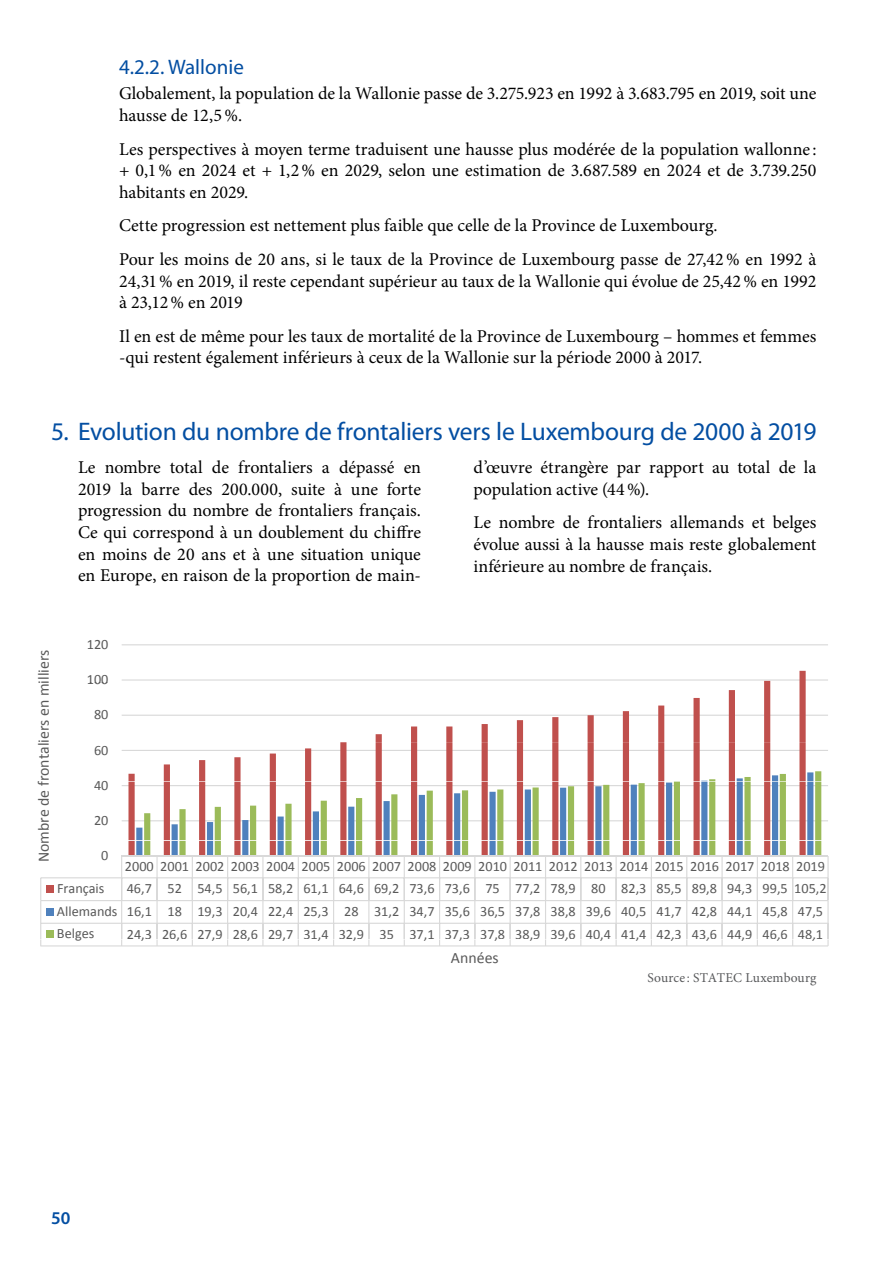
<style>
.page{position:relative;width:893px;height:1263px;background:#fff}
.page>*{position:absolute;margin:0;border:0;box-sizing:border-box;transform-origin:0 0}
.t1{font:25.5px "Myriad Pro";letter-spacing:-.01em;color:#034ea2}
.t2{font:21px "Myriad Pro";color:#034ea2}
.t3{font:18px/21.6px "Minion Pro";letter-spacing:-.005em;color:#000}
.t4{font:600 18px "Myriad Pro";color:#034ea2}
.t5{font:15.9px "Calibri";color:#595959}
.t6{font:14.25px/22.4px "Calibri";color:#595959}
.t7{font:13.5px "Minion Pro";letter-spacing:.01em;color:#58595b}
</style>
<div class="page">
<svg style="left:122px;top:644px;width:706px;height:39px"></svg>
<svg style="left:122px;top:683px;width:706px;height:59px"></svg>
<svg style="left:121px;top:742px;width:707px;height:40px"></svg>
<svg style="left:121px;top:782px;width:707px;height:59px"></svg>
<svg style="left:40px;top:841px;width:789px;height:106px"></svg>
<p class="t2" style="left:119px;top:54px;width:126px">4.2.2. Wallonie</p>
<p class="t3" style="left:119px;top:83px;width:699px">Globalement, la population de la Wallonie passe de 3.275.923 en 1992 à 3.683.795 en 2019, soit une hausse de 12,5%.</p>
<p class="t3" style="left:119px;top:138px;width:699px;text-align:justify">Les perspectives à moyen terme traduisent une hausse plus modérée de la population wallonne : + 0,1% en 2024 et + 1,2% en 2029, selon une estimation de 3.687.589 en 2024 et de 3.739.250 habitants en 2029.</p>
<p class="t3" style="left:119px;top:209px;width:699px;line-height:33.6px">Cette progression est nettement plus faible que celle de la Province de Luxembourg.<br>Pour les moins de 20 ans, si le taux de la Province de Luxembourg passe de 27,42% en 1992 à</p>
<p class="t3" style="left:119px;top:270px;width:699px">24,31% en 2019, il reste cependant supérieur au taux de la Wallonie qui évolue de 25,42% en 1992 à 23,12% en 2019</p>
<p class="t3" style="left:119px;top:325px;width:699px">Il en est de même pour les taux de mortalité de la Province de Luxembourg – hommes et femmes -qui restent également inférieurs à ceux de la Wallonie sur la période 2000 à 2017.</p>
<h1 class="t1" style="left:51px;top:415px;width:767px">5. Evolution du nombre de frontaliers vers le Luxembourg de 2000 à 2019</h1>
<p class="t3" style="left:78px;top:457px;width:344px;text-align:justify">Le nombre total de frontaliers a dépassé en 2019 la barre des 200.000, suite à une forte progression du nombre de frontaliers français.<br>Ce qui correspond à un doublement du chiffre en moins de 20 ans et à une situation unique en Europe, en raison de la proportion de main-</p>
<p class="t3" style="left:473px;top:457px;width:344px">d’œuvre étrangère par rapport au total de la population active (44%).</p>
<p class="t3" style="left:473px;top:512px;width:344px;text-align:justify">Le nombre de frontaliers allemands et belges évolue aussi à la hausse mais reste globalement inférieure au nombre de français.</p>
<p class="t5" style="left:33px;top:862px;width:214px;rotate:-90deg">Nombre de frontaliers en milliers</p>
<p class="t6" style="left:87px;top:633px;width:23px">120</p>
<p class="t6" style="left:87px;top:668px;width:23px">100</p>
<p class="t6" style="left:94px;top:703px;width:16px">80</p>
<p class="t6" style="left:94px;top:739px;width:16px">60</p>
<p class="t6" style="left:94px;top:774px;width:16px">40</p>
<p class="t6" style="left:94px;top:809px;width:16px">20</p>
<p class="t6" style="left:101px;top:844px;width:9px">0</p>
<p class="t6" style="left:125px;top:855px;width:702px">2000 2001 2002 2003 2004 2005 2006 2007 2008 2009 2010 2011 2012 2013 2014 2015 2016 2017 2018 2019</p>
<p class="t6" style="left:57px;top:877px;width:49px">Français</p>
<p class="t6" style="left:127px;top:877px;width:701px">46,7 52 54,5 56,1 58,2 61,1 64,6 69,2 73,6 73,6 75 77,2 78,9 80 82,3 85,5 89,8 94,3 99,5 105,2</p>
<p class="t6" style="left:57px;top:900px;width:768px">Allemands 16,1 18 19,3 20,4 22,4 25,3 28 31,2 34,7 35,6 36,5 37,8 38,8 39,6 40,5 41,7 42,8 44,1 45,8 47,5<br>Bel es</p>
<p class="t6" style="left:127px;top:923px;width:698px">243 266 279 286 297 314 329 35 371 373 378 389 396 404 414 423 436 449 466 481</p>
<p class="t6" style="left:75px;top:922px;width:8px">g</p>
<p class="t6" style="left:141px;top:923px;width:5px">,</p>
<p class="t6" style="left:176px;top:923px;width:5px">,</p>
<p class="t6" style="left:212px;top:923px;width:5px">,</p>
<p class="t6" style="left:247px;top:923px;width:5px">,</p>
<p class="t6" style="left:282px;top:923px;width:5px">,</p>
<p class="t6" style="left:318px;top:923px;width:5px">,</p>
<p class="t6" style="left:353px;top:923px;width:5px">,</p>
<p class="t6" style="left:424px;top:923px;width:5px">,</p>
<p class="t6" style="left:459px;top:923px;width:5px">,</p>
<p class="t6" style="left:494px;top:923px;width:5px">,</p>
<p class="t6" style="left:530px;top:923px;width:5px">,</p>
<p class="t6" style="left:565px;top:923px;width:5px">,</p>
<p class="t6" style="left:600px;top:923px;width:5px">,</p>
<p class="t6" style="left:636px;top:923px;width:5px">,</p>
<p class="t6" style="left:671px;top:923px;width:5px">,</p>
<p class="t6" style="left:706px;top:923px;width:5px">,</p>
<p class="t6" style="left:741px;top:923px;width:5px">,</p>
<p class="t6" style="left:777px;top:923px;width:5px">,</p>
<p class="t6" style="left:812px;top:923px;width:5px">,</p>
<p class="t5" style="left:451px;top:948px;width:49px">Années</p>
<p class="t7" style="left:648px;top:968px;width:170px">Source : STATEC Luxembourg</p>
<p class="t4" style="left:51px;top:1207px;width:21px">50</p>
</div>
